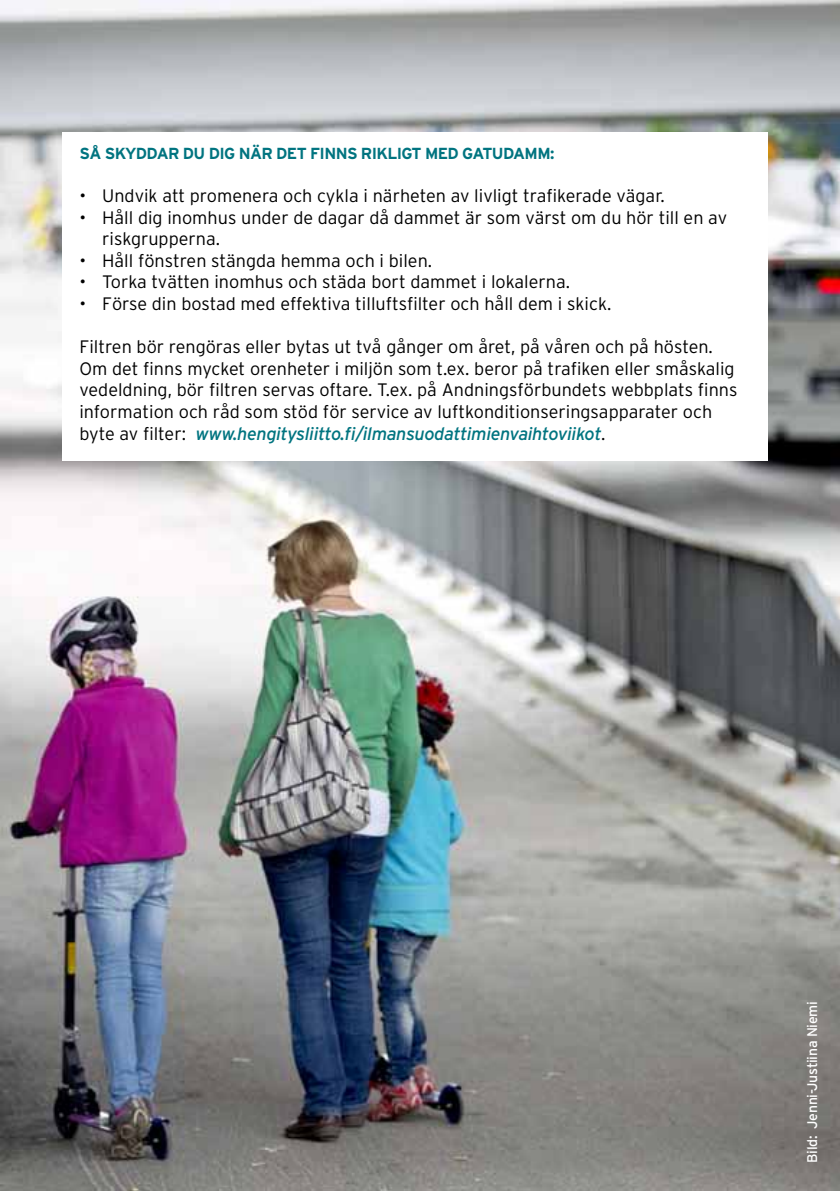
<style>
.page{position:relative;width:840px;height:1191px;background:#fff}
.page>*{position:absolute;margin:0;border:0;box-sizing:border-box;transform-origin:0 0}
.t1{font:300 18px/21.6px "Interstate Plus";color:#000}
.t2{font:italic 18px "Interstate";letter-spacing:-.02em;color:#007480}
.t3{font:700 16px "Interstate";letter-spacing:-.04em;color:#007480}
.t4{font:14px "Interstate";letter-spacing:-.02em;color:#fff}
.s1{font-family:"Interstate Plus";font-weight:300;font-style:normal;color:#000}
</style>
<div class="page">
<img style="left:0;top:0;width:839px;height:1191px">
<div style="left:62px;top:132px;width:705px;height:328px;background:#fff"></div>
<p class="t3" style="left:79px;top:143px;width:256px">SÅ SKYDDAR DU DIG NÄR DET FINNS</p>
<p class="t3" style="left:361px;top:143px;width:195px">RIKLIGT M ED GATUDAMM:</p>
<p class="t1" style="left:79px;top:185px;width:586px">• Undvik att promenera och cykla i närheten av livligt trafikerade vägar.</p>
<p class="t1" style="left:102px;top:206px;width:626px;text-indent:-23px">• Håll dig inomhus under de dagar då dammet är som värst om du hör till en av riskgrupperna.</p>
<p class="t1" style="left:79px;top:249px;width:354px">• Håll fönstren stängda hemma och i bilen.</p>
<p class="t1" style="left:79px;top:271px;width:492px">• Torka tvätten inomhus och städa bort dammet i lokalerna.</p>
<p class="t1" style="left:79px;top:293px;width:533px">• Förse din bostad med effektiva tilluftsfilter och håll dem i skick.</p>
<p class="t1" style="left:79px;top:336px;width:659px">Filtren bör rengöras eller bytas ut två gånger om året, på våren och på hösten.<br>Om det finns mycket orenheter i miljön som t.ex. beror på trafiken eller småskalig vedeldning, bör filtren servas oftare. T.ex. på Andningsförbundets webbplats finns information och råd som stöd för service av luftkonditionseringsapparater och</p>
<p class="t2" style="left:79px;top:422px;width:527px"><span class="s1">byte av filter:</span> www.hengitysliitto.fi/ilmansuodattimienvaihtoviikot<span class="s1">.</span></p>
<p class="t4" style="left:803px;top:1162px;width:163px;rotate:-90deg">BILD: JENNI-JUSTIINA NIEMI</p>
</div>
